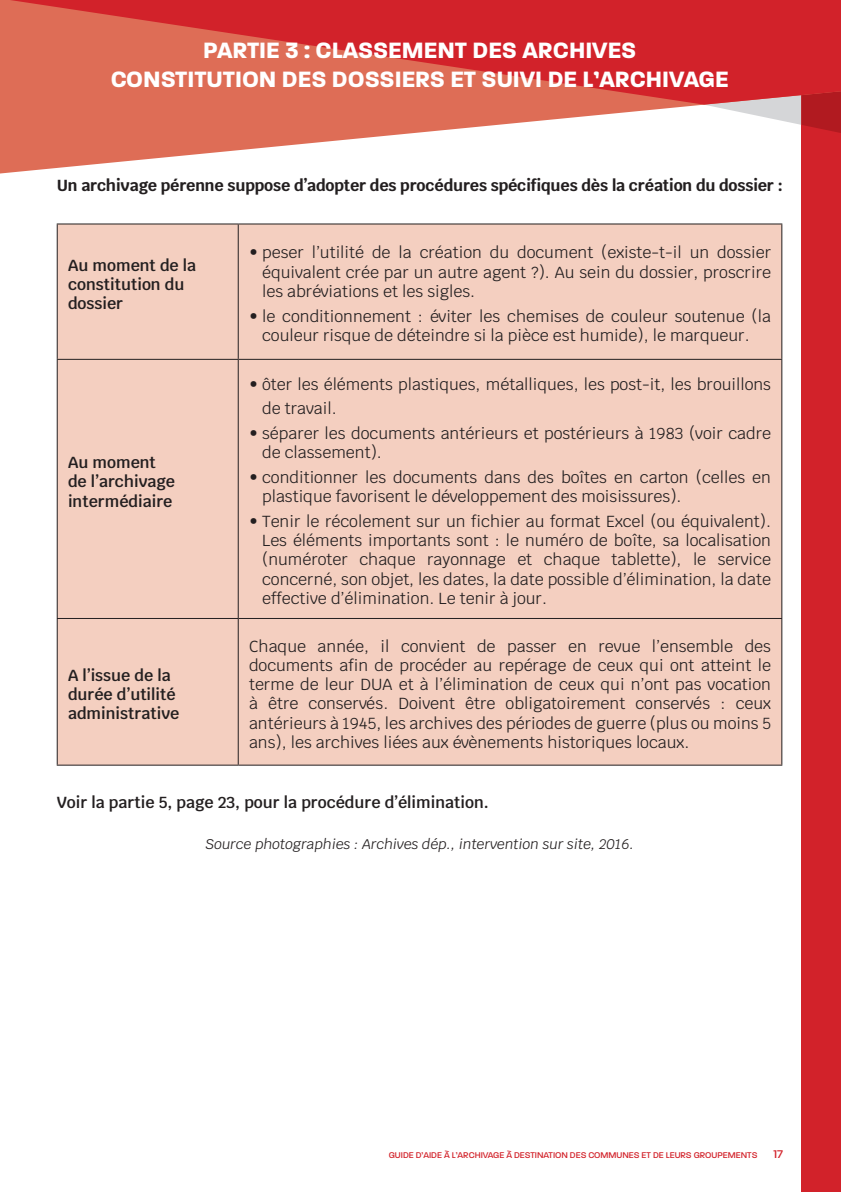
<style>
.page{position:relative;width:841px;height:1192px;background:#fff}
.page>*{position:absolute;margin:0;border:0;box-sizing:border-box;transform-origin:0 0}
.t1{font:700 24px/28.8px "Paralucent";color:#fff;text-align:center}
.t2{font:16px/19.2px "Krub";color:#231f20;text-align:justify}
.t3{font:600 16px/19.2px "Krub";color:#231f20}
.t4{font:700 16px "Krub";letter-spacing:-.01em;color:#231f20}
.t5{font:italic 14px "Krub";color:#231f20}
.t6{font:500 12px "Paralucent";color:#d2222a}
.t7{font:500 9px "Paralucent";color:#d2222a}
</style>
<div class="page">
<div style="left:801px;top:0;width:39px;height:1192px;background:#d2222a"></div>
<svg style="left:0;top:105px;width:801px;height:68px"></svg>
<svg style="left:0;top:0;width:801px;height:105px;background:#d7443e"></svg>
<div style="left:58px;top:224px;width:723px;height:541px;background:#f4cfc0"></div>
<hr style="left:57px;top:223px;width:181px;height:1px;background:#231f20">
<hr style="left:57px;top:224px;width:1px;height:135px;background:#231f20">
<hr style="left:238px;top:223px;width:544px;height:1px;background:#231f20">
<hr style="left:238px;top:224px;width:1px;height:135px;background:#231f20">
<hr style="left:781px;top:224px;width:1px;height:135px;background:#231f20">
<hr style="left:57px;top:359px;width:181px;height:1px;background:#231f20">
<hr style="left:57px;top:360px;width:1px;height:258px;background:#231f20">
<hr style="left:238px;top:359px;width:544px;height:1px;background:#231f20">
<hr style="left:238px;top:360px;width:1px;height:258px;background:#231f20">
<hr style="left:781px;top:360px;width:1px;height:258px;background:#231f20">
<hr style="left:57px;top:618px;width:181px;height:1px;background:#231f20">
<hr style="left:57px;top:619px;width:1px;height:146px;background:#231f20">
<hr style="left:57px;top:765px;width:181px;height:1px;background:#231f20">
<hr style="left:238px;top:618px;width:544px;height:1px;background:#231f20">
<hr style="left:238px;top:619px;width:1px;height:146px;background:#231f20">
<hr style="left:781px;top:619px;width:1px;height:146px;background:#231f20">
<hr style="left:238px;top:765px;width:544px;height:1px;background:#231f20">
<svg style="left:801px;top:0;width:40px;height:138px"></svg>
<h1 class="t1" style="left:111px;top:36px;width:619px">PARTIE 3 : CLASSEMENT DES ARCHIVES<br>CONSTITUTION DES DOSSIERS ET SUIVI DE L’ARCHIVAGE</h1>
<p class="t4" style="left:57px;top:177px;width:727px">Un archivage pérenne suppose d’adopter des procédures spécifiques dès la création du dossier :</p>
<p class="t3" style="left:68px;top:256px;width:130px">Au moment de la constitution du dossier</p>
<p class="t3" style="left:68px;top:453px;width:109px">Au moment de l’archivage intermédiaire</p>
<p class="t3" style="left:68px;top:665px;width:113px">A l’issue de la durée d’utilité administrative</p>
<p class="t2" style="left:262px;top:243px;width:510px;text-indent:-13px">• peser l’utilité de la création du document (existe-t-il un dossier équivalent crée par un autre agent ?). Au sein du dossier, proscrire les abréviations et les sigles.</p>
<p class="t2" style="left:249px;top:306px;width:523px;text-align:center">• le conditionnement : éviter les chemises de couleur soutenue (la couleur risque de déteindre si la pièce est humide), le marqueur.</p>
<p class="t2" style="left:262px;top:372px;width:510px;line-height:24px;text-indent:-13px">• ôter les éléments plastiques, métalliques, les post-it, les brouillons de travail.</p>
<p class="t2" style="left:262px;top:424px;width:510px;text-indent:-13px">• séparer les documents antérieurs et postérieurs à 1983 (voir cadre de classement).</p>
<p class="t2" style="left:262px;top:468px;width:510px;text-indent:-13px">• conditionner les documents dans des boîtes en carton (celles en plastique favorisent le développement des moisissures).</p>
<p class="t2" style="left:262px;top:512px;width:510px;text-indent:-13px">• Tenir le récolement sur un fichier au format Excel (ou équivalent).<br>Les éléments importants sont : le numéro de boîte, sa localisation (numéroter chaque rayonnage et chaque tablette), le service concerné, son objet, les dates, la date possible d’élimination, la date effective d’élimination. Le tenir à jour.</p>
<p class="t2" style="left:249px;top:637px;width:523px">Chaque année, il convient de passer en revue l’ensemble des documents afin de procéder au repérage de ceux qui ont atteint le terme de leur DUA et à l’élimination de ceux qui n’ont pas vocation à être conservés. Doivent être obligatoirement conservés : ceux antérieurs à 1945, les archives des périodes de guerre (plus ou moins 5 ans), les archives liées aux évènements historiques locaux.</p>
<p class="t3" style="left:57px;top:793px;width:433px">Voir la partie 5, page 23, pour la procédure d’élimination.</p>
<p class="t5" style="left:205px;top:832px;width:430px">Source photographies : Archives dép., intervention sur site, 2016.</p>
<p class="t7" style="left:389px;top:1150px;width:370px">GUIDE D’AIDE À L’ARCHIVAGE À DESTINATION DES COMMUNES ET DE LEURS GROUPEMENTS</p>
<p class="t6" style="left:773px;top:1147px;width:11px">17</p>
</div>
